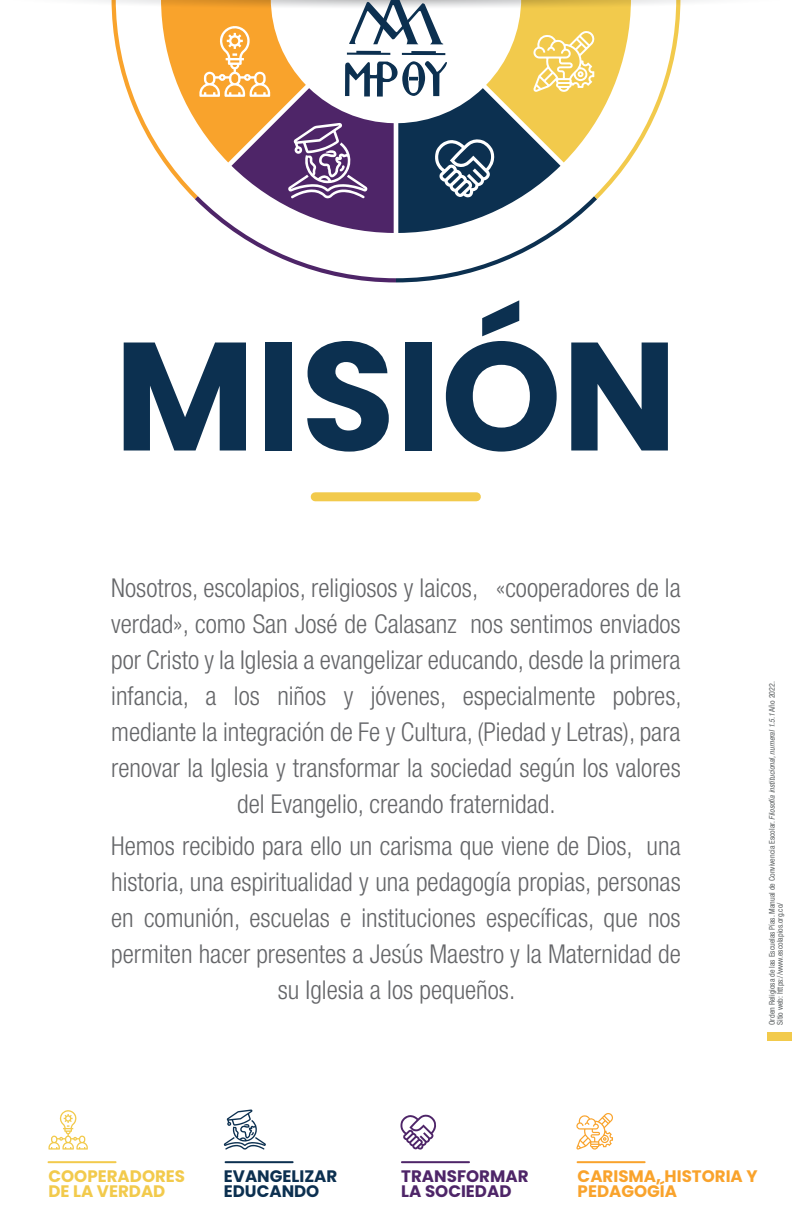
<style>
.page{position:relative;width:792px;height:1224px;background:#fff}
.page>*{position:absolute;margin:0;border:0;box-sizing:border-box;transform-origin:0 0}
.t1{font:700 153.9px "Poppins";color:#0c3050}
.t2{font:300 condensed 26px/36px "Helvetica Neue LT Std";color:#656669;text-align:center}
.t3{font:700 16.7px/14.8px "Poppins";color:#f9a32c}
.t4{font:700 16.7px/14.8px "Poppins";color:#f2ca4c}
.t5{font:700 16.7px/14.8px "Poppins";color:#4e2568}
.t6{font:700 16.7px/14.8px "Poppins";color:#0c3050}
.t7{font:condensed 8px/8px "Helvetica Neue LT Std";color:#5d6162}
.s1{font-style:italic}
</style>
<div class="page">
<svg style="left:90px;top:0;width:613px;height:282px"></svg>
<hr style="left:48px;top:1161px;width:68px;height:2px;background:#f2ca4c">
<svg style="left:48px;top:1110px;width:40px;height:40px"></svg>
<svg style="left:224px;top:1109px;width:42px;height:41px"></svg>
<hr style="left:226px;top:1161px;width:67px;height:2px;background:#0c3050">
<svg style="left:401px;top:1114px;width:35px;height:36px"></svg>
<hr style="left:402px;top:1161px;width:67px;height:2px;background:#4e2568">
<svg style="left:576px;top:1113px;width:37px;height:37px"></svg>
<hr style="left:578px;top:1161px;width:67px;height:2px;background:#f9a32c">
<div style="left:768px;top:1032px;width:24px;height:9px;background:#f2ca4c"></div>
<div style="left:315px;top:492px;width:161px;height:9px;background:#f2ca4c"></div>
<h1 class="t1" style="left:114px;top:307px;width:565px">MISIÓN</h1>
<p class="t2" style="left:111px;top:570px;width:572px">Nosotros, escolapios, religiosos y laicos, «cooperadores de la verdad», como San José de Calasanz nos sentimos enviados por Cristo y la Iglesia a evangelizar educando, desde la primera infancia, a los niños y jóvenes, especialmente pobres, mediante la integración de Fe y Cultura, (Piedad y Letras), para renovar la Iglesia y transformar la sociedad según los valores del Evangelio, creando fraternidad.</p>
<p class="t2" style="left:111px;top:828px;width:571px">Hemos recibido para ello un carisma que viene de Dios, una historia, una espiritualidad y una pedagogía propias, personas en comunión, escuelas e instituciones específicas, que nos permiten hacer presentes a Jesús Maestro y la Maternidad de su Iglesia a los pequeños.</p>
<p class="t7" style="left:768px;top:1025px;width:345px;rotate:-90deg">Orden Religiosa de las Escuelas Pías. Manual de Convivencia Escolar. <span class="s1">Filosofía institucional, numeral 1.5.1</span> Año 2022.<br>Sitio web: https://www.escolapios.org.co/</p>
<p class="t4" style="left:48px;top:1169px;width:138px">COOPERADORES<br>DE LA VERDAD</p>
<p class="t6" style="left:224px;top:1169px;width:115px">EVANGELIZAR<br>EDUCANDO</p>
<p class="t5" style="left:401px;top:1169px;width:129px">TRANSFORMAR<br>LA SOCIEDAD</p>
<p class="t3" style="left:578px;top:1169px;width:181px">CARISMA, HISTORIA Y<br>PEDAGOGÍA</p>
</div>
